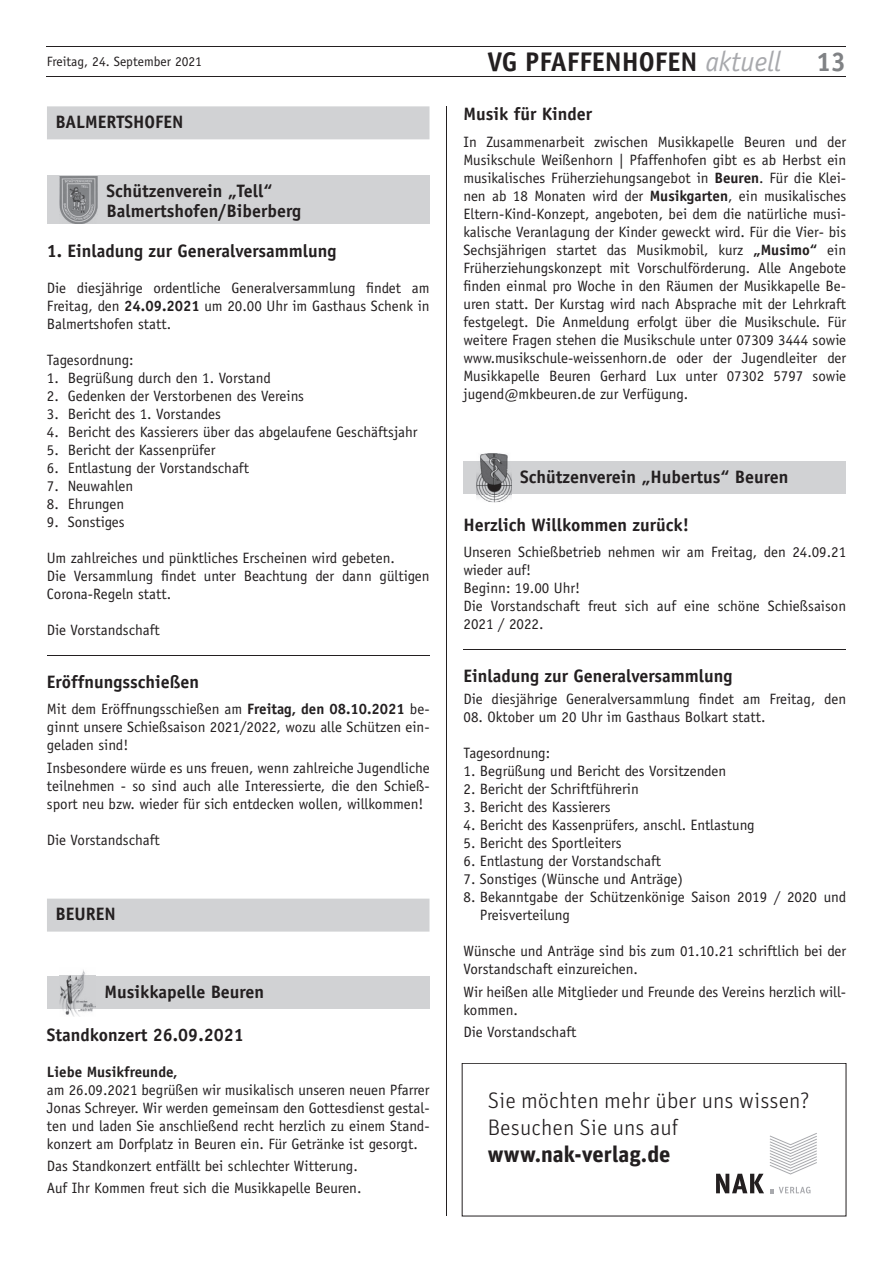
<style>
.page{position:relative;width:893px;height:1263px;background:#fff}
.page>*{position:absolute;margin:0;border:0;box-sizing:border-box;transform-origin:0 0}
.t1{font:700 27px "Officina Sans";color:#231f20}
.t2{font:300 22.5px/27px "Unit Pro";color:#231f20}
.t3{font:700 22.5px "Unit Pro";color:#231f20}
.t4{font:700 18px/19.5px "Officina Sans";color:#231f20}
.t5{font:15px/18px "Officina Sans";color:#231f20}
.t6{font:700 15px "Officina Sans";color:#231f20}
.t7{font:13.5px "Officina Sans";color:#231f20}
.s1{font-weight:400;font-style:italic;font-size:28.35px;color:#a8a9ad}
.s2{color:#808285}
.s3{font-weight:700}
</style>
<div class="page">
<hr style="left:47px;top:76px;width:799px;height:1px;background:#231f20">
<hr style="left:47px;top:47px;width:799px;height:1px;background:#231f20">
<hr style="left:446px;top:106px;width:1px;height:1110px;background:#231f20">
<hr style="left:47px;top:656px;width:383px;height:1px;background:#231f20">
<div style="left:47px;top:106px;width:382px;height:33px;background:#d1d2d4"></div>
<div style="left:47px;top:175px;width:382px;height:33px;background:#d1d2d4"></div>
<div style="left:47px;top:194px;width:382px;height:30px;background:#d1d2d4"></div>
<img style="left:60px;top:177px;width:37px;height:47px">
<div style="left:47px;top:899px;width:382px;height:32px;background:#d1d2d4"></div>
<div style="left:47px;top:976px;width:382px;height:33px;background:#d1d2d4"></div>
<img style="left:60px;top:970px;width:35px;height:47px">
<img style="left:60px;top:976px;width:35px;height:33px">
<hr style="left:463px;top:650px;width:383px;height:1px;background:#231f20">
<div style="left:463px;top:461px;width:383px;height:33px;background:#d1d2d4"></div>
<img style="left:476px;top:453px;width:36px;height:49px">
<img style="left:476px;top:461px;width:36px;height:33px">
<svg style="left:716px;top:1133px;width:101px;height:60px"></svg>
<div style="left:462px;top:1063px;width:384px;height:153px;border:1px solid #231f20"></div>
<p class="t7" style="left:47px;top:53px;width:157px">Freitag, 24. September 2021</p>
<h1 class="t1" style="left:487px;top:45px;width:360px">VG PFAFFENHOFEN <span class="s1">aktuell</span> <span class="s2">13</span></h1>
<p class="t4" style="left:55px;top:112px;width:129px">BALMERTSHOFEN</p>
<p class="t4" style="left:106px;top:181px;width:196px">Schützenverein „Tell“<br>Balmertshofen/Biberberg</p>
<p class="t4" style="left:47px;top:241px;width:291px">1. Einladung zur Generalversammlung</p>
<p class="t5" style="left:47px;top:279px;width:384px;text-align:justify">Die diesjährige ordentliche Generalversammlung findet am Freitag, den <span class="s3">24.09.2021</span> um 20.00 Uhr im Gasthaus Schenk in Balmertshofen statt.</p>
<p class="t5" style="left:47px;top:351px;width:88px">Tagesordnung:</p>
<p class="t5" style="left:47px;top:369px;width:225px">1. Begrüßung durch den 1. Vorstand</p>
<p class="t5" style="left:47px;top:387px;width:259px">2. Gedenken der Verstorbenen des Vereins</p>
<p class="t5" style="left:47px;top:405px;width:175px">3. Bericht des 1. Vorstandes</p>
<p class="t5" style="left:47px;top:423px;width:372px">4. Bericht des Kassierers über das abgelaufene Geschäftsjahr</p>
<p class="t5" style="left:47px;top:441px;width:170px">5. Bericht der Kassenprüfer</p>
<p class="t5" style="left:47px;top:459px;width:204px">6. Entlastung der Vorstandschaft</p>
<p class="t5" style="left:47px;top:477px;width:88px">7. Neuwahlen</p>
<p class="t5" style="left:47px;top:495px;width:79px">8. Ehrungen</p>
<p class="t5" style="left:47px;top:513px;width:79px">9. Sonstiges</p>
<p class="t5" style="left:47px;top:549px;width:384px">Um zahlreiches und pünktliches Erscheinen wird gebeten.<br>Die Versammlung findet unter Beachtung der dann gültigen<br>Corona-Regeln statt.</p>
<p class="t5" style="left:47px;top:621px;width:114px">Die Vorstandschaft</p>
<p class="t4" style="left:47px;top:672px;width:154px">Eröffnungsschießen</p>
<p class="t5" style="left:47px;top:700px;width:384px;text-align:justify">Mit dem Eröffnungsschießen am <span class="s3">Freitag, den 08.10.2021</span> be&shy;ginnt unsere Schießsaison 2021/2022, wozu alle Schützen ein&shy;geladen sind!</p>
<p class="t5" style="left:47px;top:759px;width:384px;text-align:justify">Insbesondere würde es uns freuen, wenn zahlreiche Jugendliche teilnehmen - so sind auch alle Interessierte, die den Schieß&shy;sport neu bzw. wieder für sich entdecken wollen, willkommen!</p>
<p class="t5" style="left:47px;top:831px;width:114px">Die Vorstandschaft</p>
<p class="t4" style="left:55px;top:904px;width:62px">BEUREN</p>
<p class="t4" style="left:104px;top:982px;width:161px">Musikkapelle Beuren</p>
<p class="t4" style="left:47px;top:1025px;width:198px">Standkonzert 26.09.2021</p>
<p class="t6" style="left:47px;top:1062px;width:132px">Liebe Musikfreunde,</p>
<p class="t5" style="left:47px;top:1081px;width:384px;text-align:justify">am 26.09.2021 begrüßen wir musikalisch unseren neuen Pfarrer Jonas Schreyer. Wir werden gemeinsam den Gottesdienst gestal&shy;ten und laden Sie anschließend recht herzlich zu einem Stand&shy;konzert am Dorfplatz in Beuren ein. Für Getränke ist gesorgt.</p>
<p class="t5" style="left:47px;top:1155px;width:316px;line-height:22.2px">Das Standkonzert entfällt bei schlechter Witterung.<br>Auf Ihr Kommen freut sich die Musikkapelle Beuren.</p>
<p class="t4" style="left:463px;top:104px;width:130px">Musik für Kinder</p>
<p class="t5" style="left:463px;top:133px;width:384px;text-align:justify">In Zusammenarbeit zwischen Musikkapelle Beuren und der Musikschule Weißenhorn | Pfaffenhofen gibt es ab Herbst ein musikalisches Früherziehungsangebot in <span class="s3">Beuren</span>. Für die Klei&shy;nen ab 18 Monaten wird der <span class="s3">Musikgarten</span>, ein musikalisches Eltern-Kind-Konzept, angeboten, bei dem die natürliche musi&shy;kalische Veranlagung der Kinder geweckt wird. Für die Vier- bis Sechsjährigen startet das Musikmobil, kurz <span class="s3">„Musimo“</span> ein Früherziehungskonzept mit Vorschulförderung. Alle Angebote finden einmal pro Woche in den Räumen der Musikkapelle Be&shy;uren statt. Der Kurstag wird nach Absprache mit der Lehrkraft festgelegt. Die Anmeldung erfolgt über die Musikschule. Für weitere Fragen stehen die Musikschule unter 07309 3444 sowie www.musikschule-weissenhorn.de oder der Jugendleiter der Musikkapelle Beuren Gerhard Lux unter 07302 5797 sowie jugend@mkbeuren.de zur Verfügung.</p>
<p class="t4" style="left:520px;top:467px;width:270px">Schützenverein „Hubertus“ Beuren</p>
<p class="t4" style="left:463px;top:514px;width:227px">Herzlich Willkommen zurück!</p>
<p class="t5" style="left:463px;top:543px;width:384px">Unseren Schießbetrieb nehmen wir am Freitag, den 24.09.21 wieder auf!<br>Beginn: 19.00 Uhr!<br>Die Vorstandschaft freut sich auf eine schöne Schießsaison<br>2021 / 2022.</p>
<p class="t4" style="left:463px;top:666px;width:270px">Einladung zur Generalversammlung</p>
<p class="t5" style="left:463px;top:690px;width:384px">Die diesjährige Generalversammlung findet am Freitag, den</p>
<p class="t5" style="left:463px;top:708px;width:303px">08. Oktober um 20 Uhr im Gasthaus Bolkart statt.</p>
<p class="t5" style="left:463px;top:744px;width:88px">Tagesordnung:</p>
<p class="t5" style="left:463px;top:762px;width:264px">1. Begrüßung und Bericht des Vorsitzenden</p>
<p class="t5" style="left:463px;top:780px;width:177px">2. Bericht der Schriftführerin</p>
<p class="t5" style="left:463px;top:798px;width:149px">3. Bericht des Kassierers</p>
<p class="t5" style="left:463px;top:816px;width:293px">4. Bericht des Kassenprüfers, anschl. Entlastung</p>
<p class="t5" style="left:463px;top:834px;width:160px">5. Bericht des Sportleiters</p>
<p class="t5" style="left:463px;top:852px;width:199px">6. Entlastung der Vorstandschaft</p>
<p class="t5" style="left:463px;top:870px;width:221px">7. Sonstiges (Wünsche und Anträge)</p>
<p class="t5" style="left:480px;top:888px;width:368px;text-indent:-16px">8. Bekanntgabe der Schützenkönige Saison 2019 / 2020 und<br>Preisverteilung</p>
<p class="t5" style="left:463px;top:942px;width:384px">Wünsche und Anträge sind bis zum 01.10.21 schriftlich bei der<br>Vorstandschaft einzureichen.</p>
<p class="t5" style="left:463px;top:982px;width:384px">Wir heißen alle Mitglieder und Freunde des Vereins herzlich will&shy;kommen.</p>
<p class="t5" style="left:463px;top:1023px;width:114px">Die Vorstandschaft</p>
<h2 class="t2" style="left:488px;top:1086px;width:323px">Sie möchten mehr über uns wissen?<br>Besuchen Sie uns auf</h2>
<h2 class="t3" style="left:488px;top:1138px;width:184px">www.nak-verlag.de</h2>
</div>
